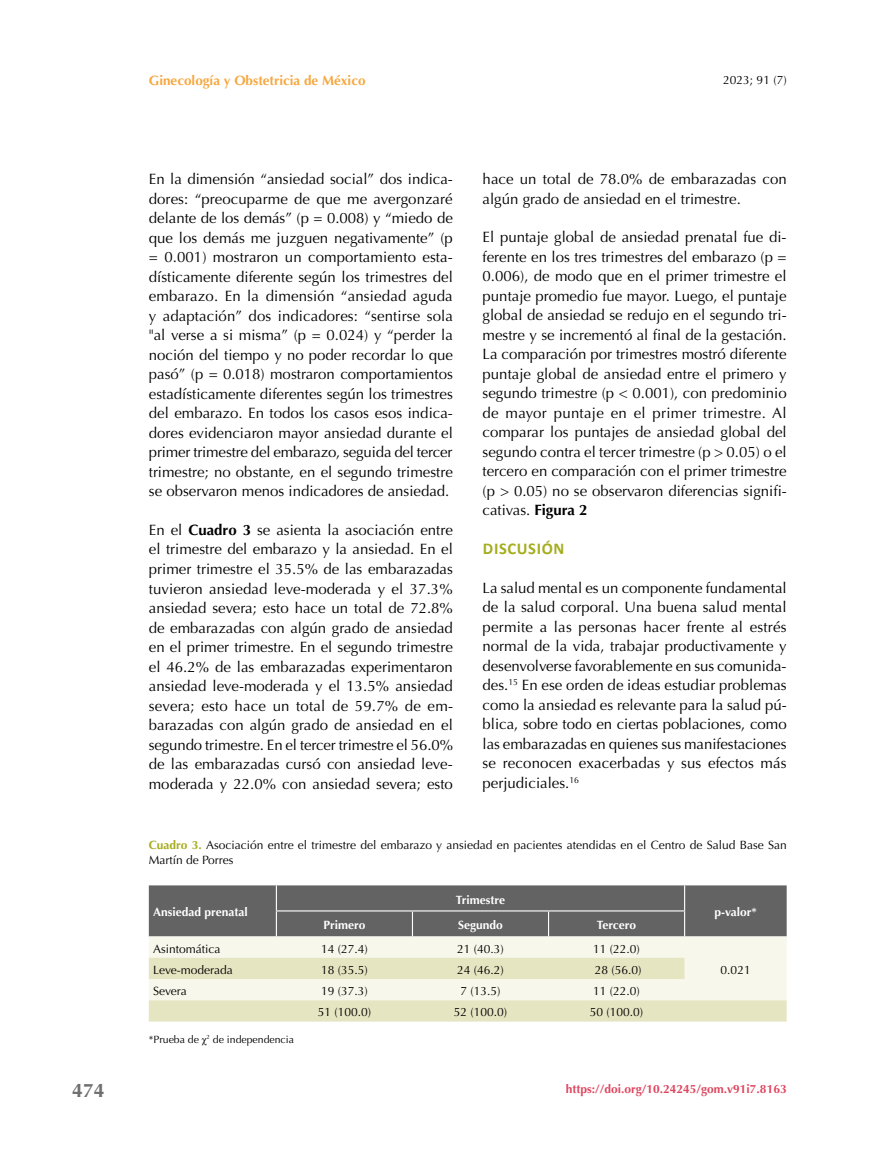
<style>
.page{position:relative;width:893px;height:1149px;background:#fff}
.page>*{position:absolute;margin:0;border:0;box-sizing:border-box;transform-origin:0 0}
.t1{font:700 19.5px "Optima";color:#706f6f}
.t2{font:700 16.5px "Calibri";letter-spacing:.04em;color:#a5ad1d}
.t3{font:15px/19.5px "Optima";color:#000;text-align:justify}
.t4{font:700 13.5px "Optima";color:#f7a73e}
.t5{font:12px/15px "Optima";color:#000}
.t6{font:700 12px "Optima";color:#fff}
.t7{font:700 12px "Optima";color:#de465f}
.t8{font:10.5px "Optima";color:#000}
.s1{font-weight:700}
.s2{font-weight:700;color:#a5ad1d}
.s3{font-family:"Times New Roman"}
</style>
<div class="page">
<svg style="left:149px;top:885px;width:638px;height:136px;background:#bcbbad"></svg>
<h1 class="t1" style="left:72px;top:1079px;width:34px">474</h1>
<p class="t4" style="left:149px;top:73px;width:218px">Ginecología y Obstetricia de México</p>
<p class="t5" style="left:723px;top:72px;width:65px">2023; 91 (7)</p>
<p class="t3" style="left:149px;top:169px;width:306px">En la dimensión “ansiedad social” dos indica&shy;dores: “preocuparme de que me avergonzaré delante de los demás” (p = 0.008) y “miedo de que los demás me juzguen negativamente” (p = 0.001) mostraron un comportamiento esta&shy;dísticamente diferente según los trimestres del embarazo. En la dimensión “ansiedad aguda y adaptación” dos indicadores: “sentirse sola "al verse a si misma” (p = 0.024) y “perder la noción del tiempo y no poder recordar lo que pasó” (p = 0.018) mostraron comportamientos estadísticamente diferentes según los trimestres del embarazo. En todos los casos esos indica&shy;dores evidenciaron mayor ansiedad durante el primer trimestre del embarazo, seguida del tercer trimestre; no obstante, en el segundo trimestre se observaron menos indicadores de ansiedad.</p>
<p class="t3" style="left:149px;top:520px;width:306px">En el <span class="s1">Cuadro 3</span> se asienta la asociación entre el trimestre del embarazo y la ansiedad. En el primer trimestre el 35.5% de las embarazadas tuvieron ansiedad leve-moderada y el 37.3% ansiedad severa; esto hace un total de 72.8% de embarazadas con algún grado de ansiedad en el primer trimestre. En el segundo trimestre el 46.2% de las embarazadas experimentaron ansiedad leve-moderada y el 13.5% ansiedad severa; esto hace un total de 59.7% de em&shy;barazadas con algún grado de ansiedad en el segundo trimestre. En el tercer trimestre el 56.0% de las embarazadas cursó con ansiedad leve&shy;moderada y 22.0% con ansiedad severa; esto</p>
<p class="t3" style="left:483px;top:169px;width:306px">hace un total de 78.0% de embarazadas con algún grado de ansiedad en el trimestre.</p>
<p class="t3" style="left:483px;top:227px;width:306px">El puntaje global de ansiedad prenatal fue di&shy;ferente en los tres trimestres del embarazo (p = 0.006), de modo que en el primer trimestre el puntaje promedio fue mayor. Luego, el puntaje global de ansiedad se redujo en el segundo tri&shy;mestre y se incrementó al final de la gestación.<br>La comparación por trimestres mostró diferente puntaje global de ansiedad entre el primero y segundo trimestre (p &lt; 0.001), con predominio de mayor puntaje en el primer trimestre. Al comparar los puntajes de ansiedad global del segundo contra el tercer trimestre (p &gt; 0.05) o el tercero en comparación con el primer trimestre (p &gt; 0.05) no se observaron diferencias signifi&shy;cativas. <span class="s1">Figura 2</span></p>
<p class="t2" style="left:483px;top:538px;width:83px">DISCUSIÓN</p>
<p class="t3" style="left:483px;top:578px;width:306px">La salud mental es un componente fundamental de la salud corporal. Una buena salud mental permite a las personas hacer frente al estrés normal de la vida, trabajar productivamente y desenvolverse favorablemente en sus comunida&shy;des.<sup>15</sup> En ese orden de ideas estudiar problemas como la ansiedad es relevante para la salud pú&shy;blica, sobre todo en ciertas poblaciones, como las embarazadas en quienes sus manifestaciones se reconocen exacerbadas y sus efectos más perjudiciales.<sup>16</sup></p>
<p class="t5" style="left:149px;top:837px;width:639px"><span class="s2">Cuadro 3.</span> Asociación entre el trimestre del embarazo y ansiedad en pacientes atendidas en el Centro de Salud Base San<br>Martín de Porres</p>
<p class="t6" style="left:153px;top:905px;width:96px">Ansiedad prenatal</p>
<p class="t6" style="left:456px;top:892px;width:51px">Trimestre</p>
<p class="t6" style="left:323px;top:917px;width:44px">Primero</p>
<p class="t6" style="left:458px;top:917px;width:46px">Segundo</p>
<p class="t6" style="left:597px;top:917px;width:41px">Tercero</p>
<p class="t6" style="left:714px;top:905px;width:44px">p-valor*</p>
<p class="t5" style="left:153px;top:940px;width:69px">Asintomática</p>
<p class="t5" style="left:321px;top:940px;width:48px">14 (27.4)</p>
<p class="t5" style="left:457px;top:940px;width:48px">21 (40.3)</p>
<p class="t5" style="left:593px;top:940px;width:48px">11 (22.0)</p>
<p class="t5" style="left:153px;top:962px;width:81px">Leve-moderada</p>
<p class="t5" style="left:321px;top:962px;width:48px">18 (35.5)</p>
<p class="t5" style="left:457px;top:962px;width:48px">24 (46.2)</p>
<p class="t5" style="left:595px;top:962px;width:48px">28 (56.0)</p>
<p class="t5" style="left:721px;top:962px;width:32px">0.021</p>
<p class="t5" style="left:153px;top:983px;width:35px">Severa</p>
<p class="t5" style="left:321px;top:983px;width:48px">19 (37.3)</p>
<p class="t5" style="left:460px;top:983px;width:42px">7 (13.5)</p>
<p class="t5" style="left:593px;top:983px;width:48px">11 (22.0)</p>
<p class="t5" style="left:318px;top:1004px;width:55px">51 (100.0)</p>
<p class="t5" style="left:454px;top:1004px;width:55px">52 (100.0)</p>
<p class="t5" style="left:590px;top:1004px;width:55px">50 (100.0)</p>
<p class="t8" style="left:149px;top:1032px;width:147px">*Prueba de <span class="s3">χ</span><sup>2</sup> de independencia</p>
<p class="t7" style="left:566px;top:1081px;width:222px">https://doi.org/10.24245/gom.v91i7.8163</p>
</div>
